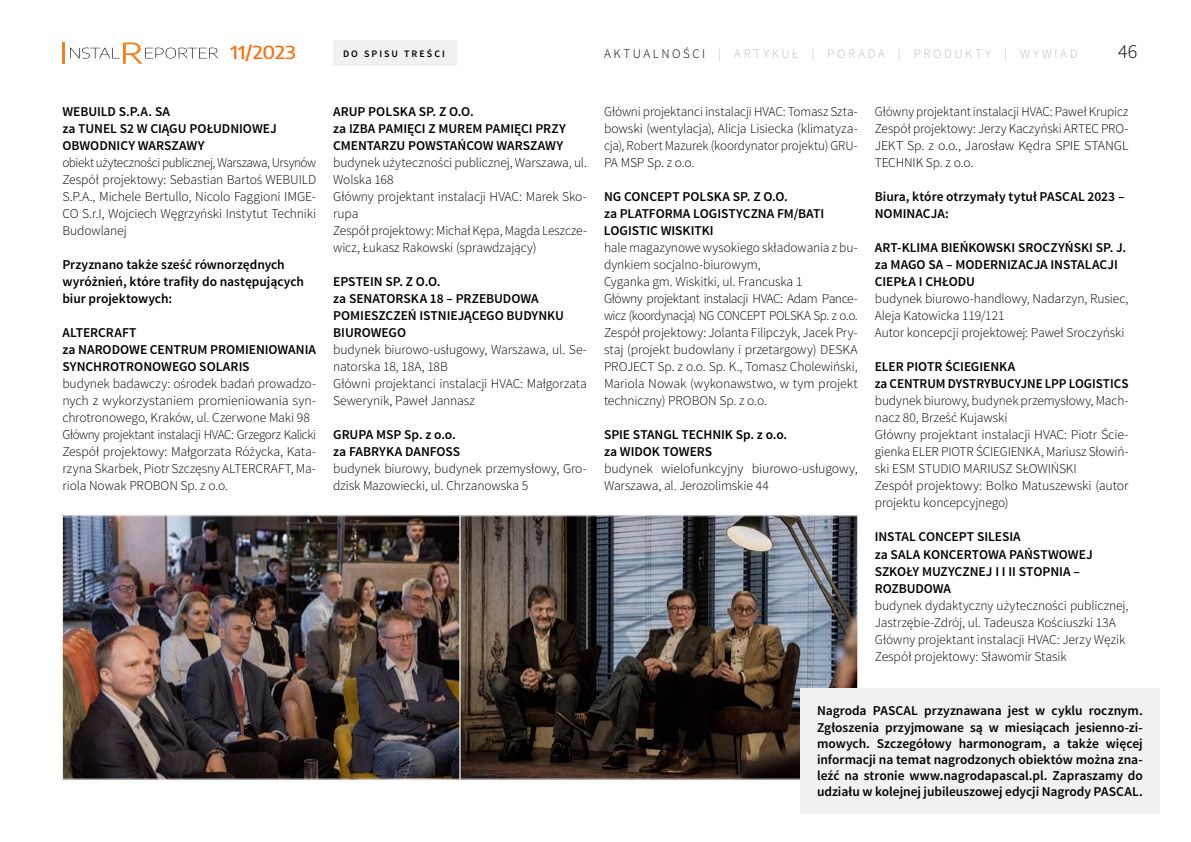
<style>
.page{position:relative;width:1191px;height:842px;background:#fff}
.page>*{position:absolute;margin:0;border:0;box-sizing:border-box;transform-origin:0 0}
.t1{font:300 20px "Source Sans Pro";color:#000}
.t2{font:500 18px "Encode Sans";letter-spacing:-.005em;color:#ff6a00;scale:1.11 1}
.t3{font:300 13.5px/17px "Source Sans Pro";letter-spacing:-.01em;color:#000}
.t4{font:600 13.5px/17px "Source Sans Pro";letter-spacing:-.005em;color:#000}
.t5{font:300 13px "Source Sans Pro";letter-spacing:.195em;color:#bcbec0}
.t6{font:600 9.9px "Source Sans Pro";letter-spacing:.2em;color:#000}
.s1{color:#000}
</style>
<div class="page">
<hr style="left:62px;top:43px;width:3px;height:21px;background:#f58020">
<svg style="left:70px;top:42px;width:148px;height:22px"></svg>
<div style="left:333px;top:41px;width:123px;height:25px;background:#f1f1f2"></div>
<img style="left:64px;top:518px;width:791px;height:259px">
<div style="left:62px;top:516px;width:398px;height:263px;border:1px solid #e6e7e8"></div>
<div style="left:800px;top:688px;width:359px;height:125px;background:#f1f1f2"></div>
<h2 class="t2" style="left:230px;top:40px;width:60px">11/2023</h2>
<p class="t6" style="left:343px;top:47px;width:103px">do spisu treści</p>
<p class="t5" style="left:604px;top:46px;width:459px"><span class="s1">AKTUALNOŚCI</span> | ARTYKUŁ | PORADa | PRODUKTY | wywiad</p>
<h1 class="t1" style="left:1118px;top:39px;width:21px">46</h1>
<p class="t4" style="left:62px;top:104px;width:216px">WEBUI LD S.P.A. SA<br>za TU NEL S2 W CIĄGU POŁUD NIOWEJ<br>OBWOD NICY WARSZAWY</p>
<p class="t3" style="left:62px;top:154px;width:255px;text-align:justify">obiekt użyteczności publicznej, Warszawa, Ursynów Zespół projektowy: Sebastian Bartoś WEBUILD S.P.A., Michele Bertullo, Nicolo Faggioni IMGE-CO S.r.I, Wojciech Węgrzyński Instytut Techniki Budowlanej</p>
<p class="t4" style="left:62px;top:257px;width:243px">Przyznano także sześć równorzędnych wyróżnień, które trafiły do następujących biur projektowych:</p>
<p class="t4" style="left:62px;top:325px;width:22px">ALTERCR</p>
<p class="t4" style="left:114px;top:325px;width:23px">AFT</p>
<p class="t4" style="left:62px;top:342px;width:42px">za NARODO</p>
<p class="t4" style="left:129px;top:342px;width:90px">WECENTRU M PRO</p>
<p class="t4" style="left:235px;top:342px;width:83px">MIENIOWANIA</p>
<p class="t4" style="left:62px;top:359px;width:49px">SYNCHROTRO</p>
<p class="t4" style="left:143px;top:359px;width:95px">NOWEGO SOLARIS</p>
<p class="t3" style="left:62px;top:375px;width:255px">budynek badawczy: ośrodek badań prowadzo&shy;nych z wykorzystaniem promieniowania syn&shy;chrotronowego, Kraków, ul. Czerwone Maki 98<br>Główny projektant instalacji HVAC: Grzegorz Kalicki Zespół projektowy: Małgorzata Różycka, Kata&shy;rzyna Skarbek, Piotr Szczęsny ALTERCRAFT, Ma&shy;riola Nowak PROBON Sp. z o.o.</p>
<p class="t4" style="left:333px;top:104px;width:234px;text-indent:35px">PO LSKA Sp. z o.o.<br>za IZBA PAMIĘCI Z MUREM PAMIĘCI PRZY<br>CMENTARZU</p>
<p class="t4" style="left:333px;top:104px;width:17px">ARUP</p>
<p class="t4" style="left:408px;top:138px;width:59px">POWSTAŃCO</p>
<p class="t4" style="left:483px;top:138px;width:82px">W WARSZAWY</p>
<p class="t3" style="left:333px;top:154px;width:255px">budynek użyteczności publicznej, Warszawa, ul.<br>Wolska 168<br>Główny projektant instalacji HVAC: Marek Sko&shy;rupa<br>Zespół projektowy: Michał Kępa, Magda Leszcze&shy;wicz, Łukasz Rakowski (sprawdzający)</p>
<p class="t4" style="left:333px;top:274px;width:8px">EPSTEI</p>
<p class="t4" style="left:333px;top:274px;width:109px;text-indent:41px">N Sp. z o.o. za SE NATORS</p>
<p class="t4" style="left:411px;top:291px;width:53px">KA 18 – PRZE</p>
<p class="t4" style="left:486px;top:291px;width:18px">BUDO</p>
<p class="t4" style="left:520px;top:291px;width:20px">WA</p>
<p class="t4" style="left:333px;top:308px;width:35px">POMIESZCZEŃ</p>
<p class="t4" style="left:419px;top:308px;width:144px">ISTNIEJĄCEGO BUDYNKU</p>
<p class="t4" style="left:333px;top:325px;width:17px">BIURO</p>
<p class="t4" style="left:371px;top:325px;width:36px">WEGO</p>
<p class="t3" style="left:333px;top:341px;width:255px">budynek biurowo-usługowy, Warszawa, ul. Se&shy;natorska 18, 18A, 18B<br>Główni projektanci instalacji HVAC: Małgorzata Sewerynik, Paweł Jannasz</p>
<p class="t4" style="left:333px;top:427px;width:124px">GRUPA MSP Sp. z o.o. za FABRYKA DANFOSS</p>
<p class="t3" style="left:333px;top:460px;width:255px">budynek biurowy, budynek przemysłowy, Gro&shy;dzisk Mazowiecki, ul. Chrzanowska 5</p>
<p class="t3" style="left:604px;top:103px;width:255px;text-align:justify">Główni projektanci instalacji HVAC: Tomasz Szta&shy;bowski (wentylacja), Alicja Lisiecka (klimatyza&shy;cja), Robert Mazurek (koordynator projektu) GRU-PA MSP Sp. z o.o.</p>
<p class="t4" style="left:604px;top:189px;width:54px">NG CONCEPT</p>
<p class="t4" style="left:604px;top:189px;width:215px;text-indent:79px">PO LSKA Sp. z o.o.<br>za PLATFORMA LOGISTYCZNA FM/BATI<br>LOGISTIC</p>
<p class="t4" style="left:660px;top:223px;width:52px">WISKITKI</p>
<p class="t3" style="left:604px;top:239px;width:255px">hale magazynowe wysokiego składowania z bu&shy;dynkiem socjalno-biurowym,<br>Cyganka gm. Wiskitki, ul. Francuska 1<br>Główny projektant instalacji HVAC: Adam Pance&shy;wicz (koordynacja) NG CONCEPT POLSKA Sp. z o.o.<br>Zespół projektowy: Jolanta Filipczyk, Jacek Pry&shy;staj (projekt budowlany i przetargowy) DESKA PROJECT Sp. z o.o. Sp. K., Tomasz Cholewiński, Mariola Nowak (wykonawstwo, w tym projekt techniczny) PROBON Sp. z o.o.</p>
<p class="t4" style="left:604px;top:427px;width:8px">SPIE</p>
<p class="t4" style="left:604px;top:427px;width:185px;text-indent:29px">STANGL TECHNI K Sp. z o.o. za WIDOK TOWERS</p>
<p class="t3" style="left:604px;top:460px;width:255px">budynek wielofunkcyjny biurowo-usługowy,<br>Warszawa, al. Jerozolimskie 44</p>
<p class="t3" style="left:874px;top:103px;width:255px;text-align:justify">Główny projektant instalacji HVAC: Paweł Krupicz Zespół projektowy: Jerzy Kaczyński ARTEC PRO-JEKT Sp. z o.o., Jarosław Kędra SPIE STANGL TECHNIK Sp. z o.o.</p>
<p class="t4" style="left:874px;top:189px;width:251px">Biura, które otrzymały tytuł PASCAL 2023 –<br>NOMINACJA:</p>
<p class="t4" style="left:874px;top:240px;width:253px">ART-KLIMA Bieńkowski Sroczyński Sp. j . za MAGO SA – MODER</p>
<p class="t4" style="left:998px;top:257px;width:119px">NIZACJA INSTALACJI</p>
<p class="t4" style="left:874px;top:274px;width:8px">CIEP</p>
<p class="t4" style="left:901px;top:274px;width:57px">ŁA I CHŁODU</p>
<p class="t3" style="left:874px;top:290px;width:255px">budynek biurowo-handlowy, Nadarzyn, Rusiec,<br>Aleja Katowicka 119/121<br>Autor koncepcji projektowej: Paweł Sroczyński</p>
<p class="t4" style="left:874px;top:359px;width:40px">ELER PIOTR</p>
<p class="t4" style="left:945px;top:359px;width:8px">ŚCIE</p>
<p class="t4" style="left:874px;top:359px;width:225px;text-indent:96px">GIENKA<br>za CENTRU M DYSTRYBUCYJNE LPP LOGISTICS</p>
<p class="t3" style="left:874px;top:392px;width:255px">budynek biurowy, budynek przemysłowy, Mach&shy;nacz 80, Brześć Kujawski<br>Główny projektant instalacji HVAC: Piotr Ście&shy;gienka ELER PIOTR ŚCIEGIENKA, Mariusz Słowiń&shy;ski ESM STUDIO MARIUSZ SŁOWIŃSKI<br>Zespół projektowy: Bolko Matuszewski (autor projektu koncepcyjnego)</p>
<p class="t4" style="left:874px;top:529px;width:78px">INSTAL CONCEPT</p>
<p class="t4" style="left:977px;top:529px;width:45px">SILESIA</p>
<p class="t4" style="left:874px;top:546px;width:83px">za SALA KONCERTO</p>
<p class="t4" style="left:874px;top:546px;width:219px;text-indent:113px">WA PAŃSTWOWEJ<br>SZKOŁY MUZYCZNEJ I i II STOP</p>
<p class="t4" style="left:1050px;top:563px;width:31px">NIA –</p>
<p class="t4" style="left:874px;top:580px;width:42px">ROZBUDO</p>
<p class="t4" style="left:933px;top:580px;width:20px">WA</p>
<p class="t3" style="left:874px;top:597px;width:255px">budynek dydaktyczny użyteczności publicznej, Jastrzębie-Zdrój, ul. Tadeusza Kościuszki 13A Główny projektant instalacji HVAC: Jerzy Węzik Zespół projektowy: Sławomir Stasik</p>
<p class="t4" style="left:817px;top:703px;width:327px;line-height:16.2px;text-align:justify">Nagroda PASCAL przyznawana jest w cyklu rocznym.<br>Zgłoszenia przyjmowane są w miesiącach jesienno-zi&shy;mowych. Szczegółowy harmonogram, a także więcej informacji na temat nagrodzonych obiektów można zna&shy;leźć na stronie www.nagrodapascal.pl. Zapraszamy do udziału w kolejnej jubileuszowej edycji Nagrody PASCAL.</p>
</div>
